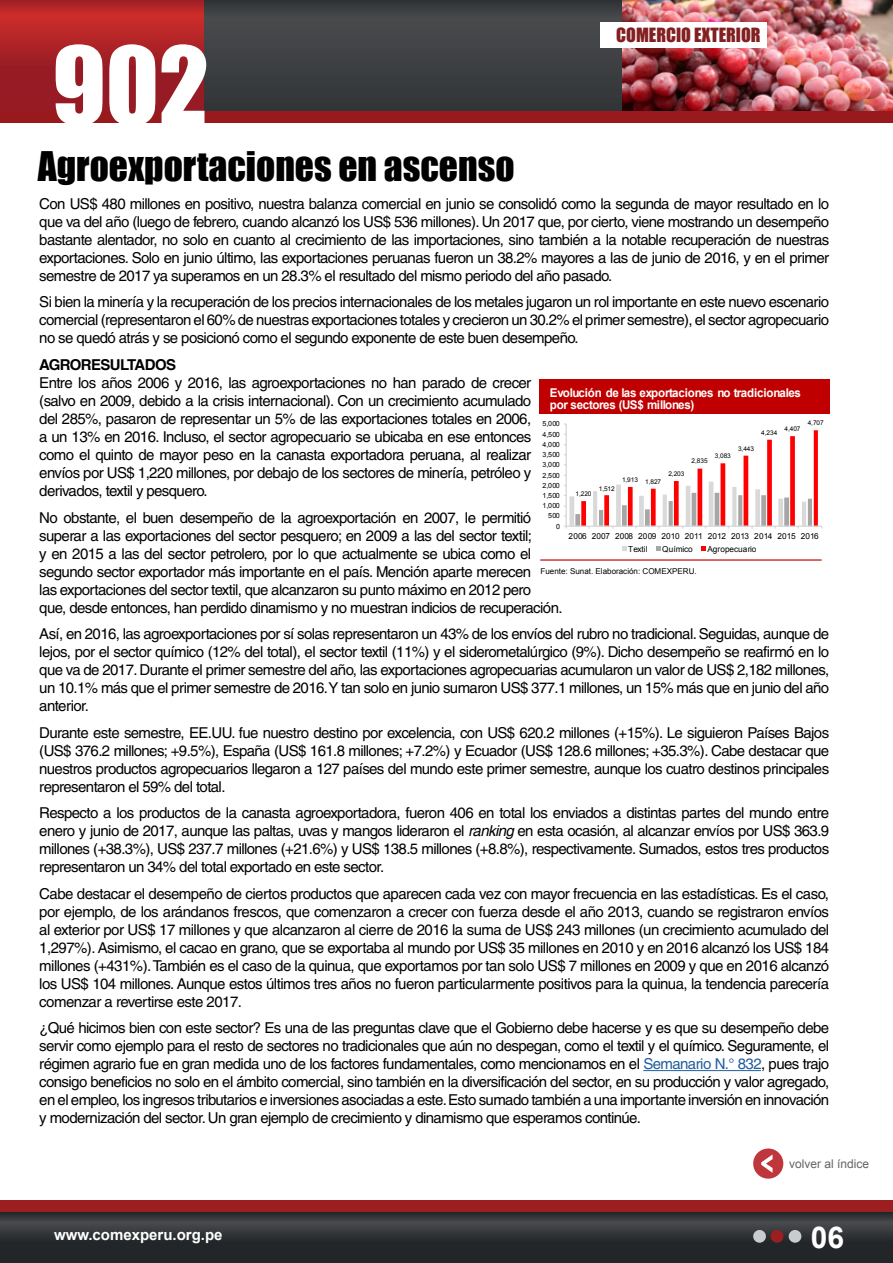
<style>
.page{position:relative;width:893px;height:1263px;background:#fff}
.page>*{position:absolute;margin:0;border:0;box-sizing:border-box;transform-origin:0 0}
.t1{font:99px "Impact";color:#fff}
.t2{font:37.5px "Impact";color:#000}
.t3{font:700 30px "Arial";color:#fff}
.t4{font:18px "Impact";color:#831f21}
.t5{font:15px/18px "Helvetica";letter-spacing:-.04em;color:#000;text-align:justify}
.t6{font:700 15px "Arial";color:#fff}
.t7{font:700 15px "Helvetica";letter-spacing:-.04em;color:#000}
.t8{font:700 12.15px/12.1px "Arial";letter-spacing:-.02em;color:#fff;scale:.96 1}
.t9{font:12px "Arial";color:#636465}
.t10{font:8.25px/12.6px "Arial";letter-spacing:.015em;color:#000}
.t11{font:8.1px "Arial";color:#000}
.t12{font:7.05px "Arial";letter-spacing:-.015em;color:#000}
.t13{font:6.45px "Arial";letter-spacing:-.01em;color:#000}
.s1{font-style:italic}
.s2{color:#215e9e}
</style>
<div class="page">
<div style="left:200px;top:0;width:436px;height:123px;background:#3d3f41"></div>
<img style="left:623px;top:0;width:270px;height:111px">
<div style="left:600px;top:22px;width:166px;height:26px;background:#fff"></div>
<svg style="left:0;top:1212px;width:893px;height:51px;background:#2d3033"></svg>
<div style="left:0;top:1200px;width:893px;height:12px;background:#9b1f21"></div>
<div style="left:753px;top:1230px;width:13px;height:13px;background:#c9cccc;border-radius:50%"></div>
<div style="left:771px;top:1230px;width:12px;height:13px;background:#9b1f21;border-radius:50%"></div>
<div style="left:789px;top:1230px;width:12px;height:13px;background:#c9cccc;border-radius:50%"></div>
<div style="left:753px;top:1148px;width:30px;height:31px;background:#bf363d;border-radius:50%"></div>
<svg style="left:761px;top:1155px;width:11px;height:18px"></svg>
<svg style="left:0;top:0;width:203px;height:111px;background:#a72026"></svg>
<div style="left:0;top:111px;width:893px;height:12px;background:#991a1c"></div>
<hr style="left:643px;top:1070px;width:118px;height:1px;background:#215e9e">
<div style="left:540px;top:379px;width:290px;height:35px;background:#c00000"></div>
<hr style="left:540px;top:559px;width:282px;height:2px;background:#ce3b3b">
<svg style="left:564px;top:423px;width:258px;height:105px"></svg>
<svg style="left:622px;top:546px;width:4px;height:5px"></svg>
<svg style="left:656px;top:546px;width:4px;height:5px"></svg>
<svg style="left:702px;top:546px;width:4px;height:5px"></svg>
<h1 class="t1" style="left:52px;top:8px;width:158px">902</h1>
<h2 class="t2" style="left:38px;top:137px;width:478px">Agroexportaciones en ascenso</h2>
<p class="t4" style="left:616px;top:21px;width:146px">COMERCIO EXTERIOR</p>
<p class="t5" style="left:39px;top:195px;width:791px">Con US$ 480 millones en positivo, nuestra balanza comercial en junio se consolidó como la segunda de mayor resultado en lo que va del año (luego de febrero, cuando alcanzó los US$ 536 millones). Un 2017 que, por cierto, viene mostrando un desempeño bastante alentador, no solo en cuanto al crecimiento de las importaciones, sino también a la notable recuperación de nuestras exportaciones. Solo en junio último, las exportaciones peruanas fueron un 38.2% mayores a las de junio de 2016, y en el primer semestre de 2017 ya superamos en un 28.3% el resultado del mismo periodo del año pasado.</p>
<p class="t5" style="left:39px;top:293px;width:791px">Si bien la minería y la recuperación de los precios internacionales de los metales jugaron un rol importante en este nuevo escenario comercial (representaron el 60% de nuestras exportaciones totales y crecieron un 30.2% el primer semestre), el sector agropecuario no se quedó atrás y se posicionó como el segundo exponente de este buen desempeño.</p>
<p class="t7" style="left:39px;top:356px;width:138px">AGRORESULTADOS</p>
<p class="t5" style="left:39px;top:374px;width:493px">Entre los años 2006 y 2016, las agroexportaciones no han parado de crecer (salvo en 2009, debido a la crisis internacional). Con un crecimiento acumulado del 285%, pasaron de representar un 5% de las exportaciones totales en 2006, a un 13% en 2016. Incluso, el sector agropecuario se ubicaba en ese entonces como el quinto de mayor peso en la canasta exportadora peruana, al realizar envíos por US$ 1,220 millones, por debajo de los sectores de minería, petróleo y derivados, textil y pesquero.</p>
<p class="t5" style="left:39px;top:508px;width:525px;text-align:left">No obstante, el buen desempeño de la agroexportación en 2007, le permitió superar a las exportaciones del sector pesquero; en 2009 a las del sector textil;<br>y en 2015 a las del sector petrolero, por lo que actualmente se ubica como el segundo sector exportador más importante en el país. Mención aparte merecen<br>las exportaciones del sector textil, que alcanzaron su punto máximo en 2012 pero<br>que, desde entonces, han perdido dinamismo y no muestran indicios de recuperación.</p>
<p class="t5" style="left:39px;top:625px;width:791px">Así, en 2016, las agroexportaciones por sí solas representaron un 43% de los envíos del rubro no tradicional. Seguidas, aunque de lejos, por el sector químico (12% del total), el sector textil (11%) y el siderometalúrgico (9%). Dicho desempeño se reafirmó en lo que va de 2017. Durante el primer semestre del año, las exportaciones agropecuarias acumularon un valor de US$ 2,182 millones, un 10.1% más que el primer semestre de 2016.Y tan solo en junio sumaron US$ 377.1 millones, un 15% más que en junio del año anterior.</p>
<p class="t5" style="left:39px;top:723px;width:791px">Durante este semestre, EE.UU. fue nuestro destino por excelencia, con US$ 620.2 millones (+15%). Le siguieron Países Bajos (US$ 376.2 millones; +9.5%), España (US$ 161.8 millones; +7.2%) y Ecuador (US$ 128.6 millones; +35.3%). Cabe destacar que nuestros productos agropecuarios llegaron a 127 países del mundo este primer semestre, aunque los cuatro destinos principales representaron el 59% del total.</p>
<p class="t5" style="left:39px;top:804px;width:791px">Respecto a los productos de la canasta agroexportadora, fueron 406 en total los enviados a distintas partes del mundo entre enero y junio de 2017, aunque las paltas, uvas y mangos lideraron el <span class="s1">ranking</span> en esta ocasión, al alcanzar envíos por US$ 363.9 millones (+38.3%), US$ 237.7 millones (+21.6%) y US$ 138.5 millones (+8.8%), respectivamente. Sumados, estos tres productos representaron un 34% del total exportado en este sector.</p>
<p class="t5" style="left:39px;top:884px;width:791px">Cabe destacar el desempeño de ciertos productos que aparecen cada vez con mayor frecuencia en las estadísticas. Es el caso, por ejemplo, de los arándanos frescos, que comenzaron a crecer con fuerza desde el año 2013, cuando se registraron envíos al exterior por US$ 17 millones y que alcanzaron al cierre de 2016 la suma de US$ 243 millones (un crecimiento acumulado del 1,297%). Asimismo, el cacao en grano, que se exportaba al mundo por US$ 35 millones en 2010 y en 2016 alcanzó los US$ 184 millones (+431%). También es el caso de la quinua, que exportamos por tan solo US$ 7 millones en 2009 y que en 2016 alcanzó los US$ 104 millones. Aunque estos últimos tres años no fueron particularmente positivos para la quinua, la tendencia parecería comenzar a revertirse este 2017.</p>
<p class="t5" style="left:39px;top:1019px;width:791px">¿Qué hicimos bien con este sector? Es una de las preguntas clave que el Gobierno debe hacerse y es que su desempeño debe servir como ejemplo para el resto de sectores no tradicionales que aún no despegan, como el textil y el químico. Seguramente, el régimen agrario fue en gran medida uno de los factores fundamentales, como mencionamos en el <span class="s2">Semanario N.° 832</span>, pues trajo consigo beneficios no solo en el ámbito comercial, sino también en la diversificación del sector, en su producción y valor agregado, en el empleo, los ingresos tributarios e inversiones asociadas a este. Esto sumado también a una importante inversión en innovación y modernización del sector. Un gran ejemplo de crecimiento y dinamismo que esperamos continúe.</p>
<p class="t8" style="left:550px;top:387px;width:263px">Evolución de las exportaciones no tradicionales por sectores (US$ millones)</p>
<p class="t13" style="left:808px;top:419px;width:18px">4,707</p>
<p class="t12" style="left:542px;top:419px;width:19px">5,000</p>
<p class="t13" style="left:784px;top:425px;width:18px">4,407</p>
<p class="t13" style="left:761px;top:428px;width:18px">4,234</p>
<p class="t12" style="left:542px;top:429px;width:19px">4,500</p>
<p class="t12" style="left:542px;top:440px;width:19px">4,000</p>
<p class="t13" style="left:738px;top:445px;width:18px">3,443</p>
<p class="t12" style="left:542px;top:450px;width:19px">3,500</p>
<p class="t13" style="left:715px;top:452px;width:18px">3,083</p>
<p class="t13" style="left:692px;top:457px;width:18px">2,835</p>
<p class="t12" style="left:542px;top:460px;width:19px">3,000</p>
<p class="t13" style="left:668px;top:470px;width:18px">2,203</p>
<p class="t12" style="left:542px;top:470px;width:19px">2,500</p>
<p class="t13" style="left:622px;top:477px;width:41px">1,913 1,827</p>
<p class="t12" style="left:542px;top:481px;width:19px">2,000</p>
<p class="t13" style="left:599px;top:484px;width:18px">1,512</p>
<p class="t13" style="left:576px;top:490px;width:18px">1,220</p>
<p class="t12" style="left:542px;top:491px;width:19px">1,500</p>
<p class="t12" style="left:542px;top:501px;width:19px">1,000</p>
<p class="t12" style="left:548px;top:511px;width:13px">500</p>
<p class="t12" style="left:556px;top:521px;width:5px">0</p>
<p class="t10" style="left:628px;top:530px;width:192px;text-indent:-59px">2006 2007 2008 2009 2010 2011 2012 2013 2014 2015 2016<br>Textil</p>
<p class="t10" style="left:662px;top:542px;width:32px">Químico</p>
<p class="t10" style="left:708px;top:542px;width:50px">Agropecuario</p>
<p class="t11" style="left:540px;top:566px;width:158px">Fuente: Sunat. Elaboración: COMEXPERU.</p>
<p class="t6" style="left:54px;top:1225px;width:170px">www.comexperu.org.pe</p>
<p class="t9" style="left:789px;top:1156px;width:82px">volver al índice</p>
<h3 class="t3" style="left:811px;top:1217px;width:35px">06</h3>
</div>
